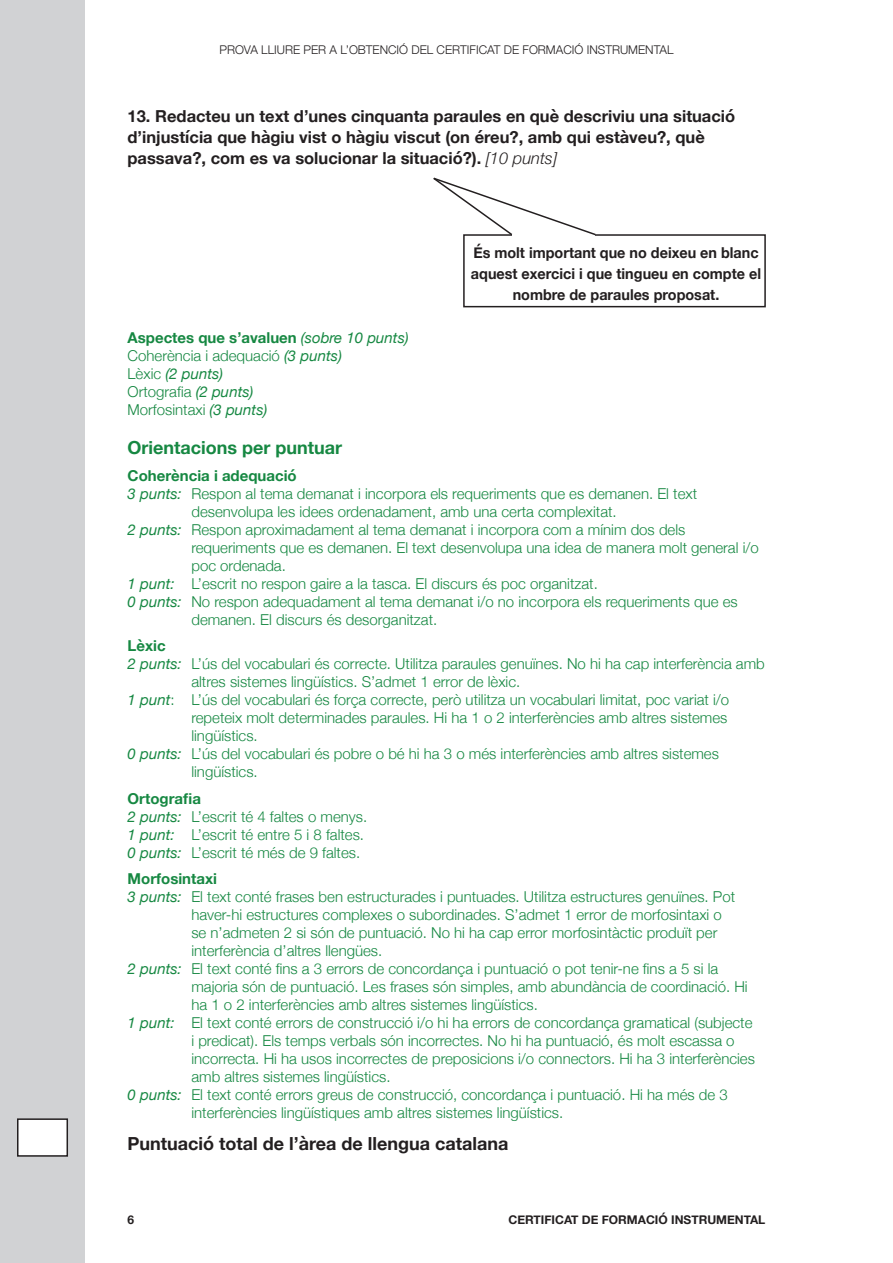
<style>
.page{position:relative;width:893px;height:1263px;background:#fff}
.page>*{position:absolute;margin:0;border:0;box-sizing:border-box;transform-origin:0 0}
.t1{font:700 18px "Helvetica Neue";color:#231f20}
.Subpregunta{font:700 18px "Helvetica Neue";color:#168842}
.Pregunta{font:700 16.5px/21px "Helvetica Neue";color:#231f20}
.Subpregunta-2{font:300 15px/18px "Helvetica Neue";color:#168842}
.Text{font:700 15px/21px "Helvetica Neue";color:#231f20;text-align:center;scale:.96 1}
.Subpregunta-3{font:700 15px "Helvetica Neue";color:#168842}
.Subpregunta-4{font:italic 15px "Helvetica Neue";color:#168842}
.t2{font:300 12px "Helvetica Neue";color:#231f20}
.t3{font:700 12px "Helvetica Neue";color:#231f20}
.s1{font-weight:300;font-style:italic}
.s2{font-weight:400;font-style:italic}
.s3{font-weight:300;font-style:normal}
</style>
<div class="page">
<div style="left:0;top:0;width:85px;height:1263px;background:#d1d2d4"></div>
<div style="left:18px;top:1119px;width:49px;height:37px;background:#fff"></div>
<div style="left:17px;top:1118px;width:51px;height:39px;border:2px solid #231f20"></div>
<div style="left:463px;top:234px;width:303px;height:73px;border:2px solid #231f20"></div>
<svg style="left:433px;top:177px;width:164px;height:60px"></svg>
<p class="t2" style="left:219px;top:40px;width:456px">PROVA LLIURE PER A L’OBTENCIÓ DEL CERTIFICAT DE FORMACIÓ INSTRUMENTAL</p>
<p class="Pregunta" style="left:128px;top:106px;width:609px">13. Redacteu un text d’unes cinquanta paraules en què descriviu una situació d’injustícia que hàgiu vist o hàgiu viscut (on éreu?, amb qui estàveu?, què passava?, com es va solucionar la situació?). <span class="s1">[10 punts]</span></p>
<p class="Text" style="left:471px;top:243px;width:304px">És molt important que no deixeu en blanc aquest exercici i que tingueu en compte el nombre de paraules proposat.</p>
<p class="Subpregunta-3" style="left:128px;top:326px;width:283px">Aspectes que s’avaluen <span class="s2">(sobre 10 punts)</span></p>
<p class="Subpregunta-2" style="left:128px;top:345px;width:216px">Coherència i adequació <span class="s2">(3 punts)</span></p>
<p class="Subpregunta-4" style="left:128px;top:362px;width:97px"><span class="s3">Lèxic</span> (2 punts)</p>
<p class="Subpregunta-2" style="left:128px;top:381px;width:127px">Ortografia <span class="s2">(2 punts)</span></p>
<p class="Subpregunta-2" style="left:128px;top:399px;width:141px">Morfosintaxi <span class="s2">(3 punts)</span></p>
<p class="Subpregunta" style="left:128px;top:434px;width:216px">Orientacions per puntuar</p>
<p class="Subpregunta-3" style="left:128px;top:464px;width:171px">Coherència i adequació</p>
<p class="Subpregunta-2" style="left:191px;top:483px;width:507px;text-indent:-64px"><span class="s2">3 punts:</span> Respon al tema demanat i incorpora els requeriments que es demanen. El text desenvolupa les idees ordenadament, amb una certa complexitat.</p>
<p class="Subpregunta-2" style="left:191px;top:519px;width:569px;text-indent:-64px"><span class="s2">2 punts:</span> Respon aproximadament al tema demanat i incorpora com a mínim dos dels requeriments que es demanen. El text desenvolupa una idea de manera molt general i/o poc ordenada.</p>
<p class="Subpregunta-2" style="left:128px;top:573px;width:472px"><span class="s2">1 punt:</span> L’escrit no respon gaire a la tasca. El discurs és poc organitzat.</p>
<p class="Subpregunta-2" style="left:191px;top:591px;width:548px;text-indent:-64px"><span class="s2">0 punts:</span> No respon adequadament al tema demanat i/o no incorpora els requeriments que es demanen. El discurs és desorganitzat.</p>
<p class="Subpregunta-3" style="left:128px;top:634px;width:40px">Lèxic</p>
<p class="Subpregunta-2" style="left:191px;top:654px;width:575px;text-indent:-64px"><span class="s2">2 punts:</span> L’ús del vocabulari és correcte. Utilitza paraules genuïnes. No hi ha cap interferència amb altres sistemes lingüístics. S’admet 1 error de lèxic.</p>
<p class="Subpregunta-2" style="left:191px;top:690px;width:539px;text-indent:-64px"><span class="s2">1 punt</span>: L’ús del vocabulari és força correcte, però utilitza un vocabulari limitat, poc variat i/o repeteix molt determinades paraules. Hi ha 1 o 2 interferències amb altres sistemes lingüístics.</p>
<p class="Subpregunta-2" style="left:191px;top:744px;width:529px;text-indent:-64px"><span class="s2">0 punts:</span> L’ús del vocabulari és pobre o bé hi ha 3 o més interferències amb altres sistemes lingüístics.</p>
<p class="Subpregunta-3" style="left:128px;top:787px;width:75px">Ortografia</p>
<p class="Subpregunta-2" style="left:128px;top:806px;width:241px"><span class="s2">2 punts:</span> L’escrit té 4 faltes o menys.</p>
<p class="Subpregunta-2" style="left:128px;top:824px;width:238px"><span class="s2">1 punt:</span> L’escrit té entre 5 i 8 faltes.</p>
<p class="Subpregunta-2" style="left:128px;top:842px;width:234px"><span class="s2">0 punts:</span> L’escrit té més de 9 faltes.</p>
<p class="Subpregunta-3" style="left:128px;top:867px;width:91px">Morfosintaxi</p>
<p class="Subpregunta-2" style="left:191px;top:887px;width:545px;text-indent:-64px"><span class="s2">3 punts:</span> El text conté frases ben estructurades i puntuades. Utilitza estructures genuïnes. Pot haver-hi estructures complexes o subordinades. S’admet 1 error de morfosintaxi o se n’admeten 2 si són de puntuació. No hi ha cap error morfosintàctic produït per interferència d’altres llengües.</p>
<p class="Subpregunta-2" style="left:191px;top:959px;width:558px;text-indent:-64px"><span class="s2">2 punts:</span> El text conté fins a 3 errors de concordança i puntuació o pot tenir-ne fins a 5 si la majoria són de puntuació. Les frases són simples, amb abundància de coordinació. Hi ha 1 o 2 interferències amb altres sistemes lingüístics.</p>
<p class="Subpregunta-2" style="left:191px;top:1013px;width:565px;text-indent:-64px"><span class="s2">1 punt:</span> El text conté errors de construcció i/o hi ha errors de concordança gramatical (subjecte i predicat). Els temps verbals són incorrectes. No hi ha puntuació, és molt escassa o incorrecta. Hi ha usos incorrectes de preposicions i/o connectors. Hi ha 3 interferències amb altres sistemes lingüístics.</p>
<p class="Subpregunta-2" style="left:191px;top:1085px;width:538px;text-indent:-64px"><span class="s2">0 punts:</span> El text conté errors greus de construcció, concordança i puntuació. Hi ha més de 3 interferències lingüístiques amb altres sistemes lingüístics.</p>
<p class="t1" style="left:128px;top:1130px;width:382px">Puntuació total de l’àrea de llengua catalana</p>
<p class="t3" style="left:128px;top:1210px;width:8px">6</p>
<p class="t3" style="left:508px;top:1210px;width:258px">CERTIFICAT DE FORMACIÓ INSTRUMENTAL</p>
</div>
